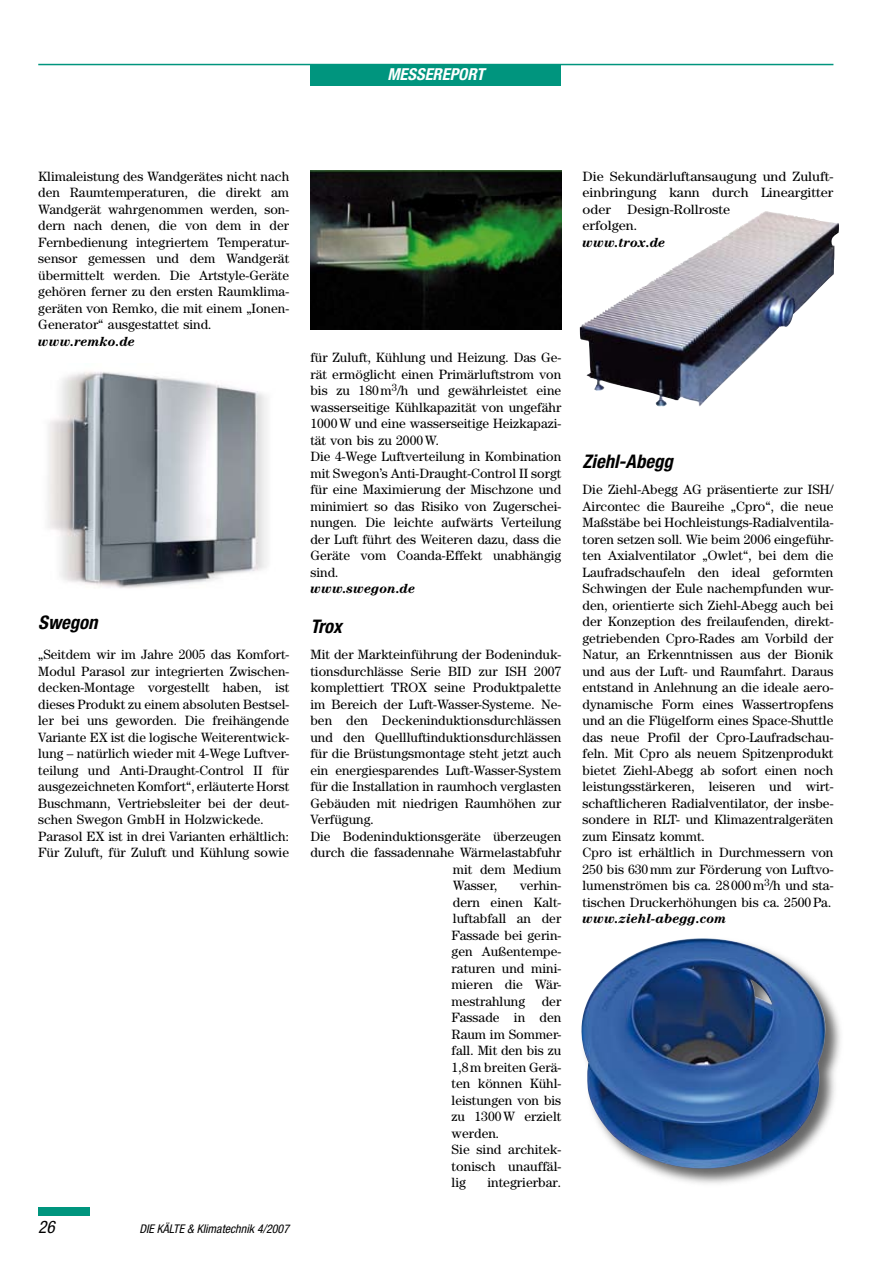
<style>
.page{position:relative;width:893px;height:1263px;background:#fff}
.page>*{position:absolute;margin:0;border:0;box-sizing:border-box;transform-origin:0 0}
.t1{font:italic 700 condensed 18.75px "Helvetica Neue LT Std";color:#000}
.t2{font:italic condensed 17.25px "Helvetica Neue LT Std";color:#000}
.t3{font:italic 700 condensed 16.5px "Helvetica Neue LT Std";color:#fff}
.t4{font:13.5px/16.5px "Century Std";color:#000}
.t5{font:13.5px/16.5px "Century Std";color:#000;scale:1.05 1}
.t6{font:italic 700 13.5px "Century Std";color:#000}
.t7{font:italic condensed 12px "Helvetica Neue LT Std";color:#000}
</style>
<div class="page">
<img style="left:48px;top:372px;width:219px;height:217px">
<div style="left:578px;top:935px;width:267px;height:253px;background:#000;opacity:.6"></div>
<img style="left:578px;top:938px;width:251px;height:230px">
<img style="left:310px;top:170px;width:251px;height:159px">
<img style="left:579px;top:211px;width:260px;height:195px">
<div style="left:38px;top:1208px;width:51px;height:8px;background:#00957e"></div>
<div style="left:310px;top:65px;width:251px;height:20px;background:#00957e"></div>
<hr style="left:38px;top:64px;width:795px;height:1px;background:#00957e">
<p class="t3" style="left:387px;top:64px;width:98px">messereport</p>
<p class="t4" style="left:38px;top:168px;width:252px;text-align:justify">Klimaleistung des Wandgerätes nicht nach den Raumtemperaturen, die direkt am Wandgerät wahrgenommen werden, son&shy;dern nach denen, die von dem in der Fernbedienung integriertem Temperatur&shy;sensor gemessen und dem Wandgerät übermittelt werden. Die Artstyle-Geräte gehören ferner zu den ersten Raumklima&shy;geräten von Remko, die mit einem „Ionen-Generator“ ausgestattet sind.</p>
<p class="t6" style="left:38px;top:333px;width:99px">www.remko.de</p>
<h1 class="t1" style="left:38px;top:610px;width:61px">Swegon</h1>
<p class="t4" style="left:38px;top:646px;width:252px">„Seitdem wir im Jahre 2005 das Komfort-Modul Parasol zur integrierten Zwischen&shy;decken-Montage vorgestellt haben, ist dieses Produkt zu einem absoluten Bestsel&shy;ler bei uns geworden. Die freihängende Variante EX ist die logische Weiterentwick&shy;lung – natürlich wieder mit 4-Wege Luftver&shy;teilung und Anti-Draught-Control II für ausgezeichneten Komfort“, erläuterte Horst Buschmann, Vertriebsleiter bei der deut&shy;schen Swegon GmbH in Holzwickede.<br>Parasol EX ist in drei Varianten erhältlich:<br>Für Zuluft, für Zuluft und Kühlung sowie</p>
<p class="t2" style="left:38px;top:1217px;width:18px">26</p>
<p class="t7" style="left:139px;top:1222px;width:151px">DIE KÄLTE &amp; Klimatechnik 4/2007</p>
<p class="t4" style="left:310px;top:349px;width:252px">für Zuluft, Kühlung und Heizung. Das Ge&shy;rät ermöglicht einen Primärluftstrom von bis zu 180m<sup>3</sup>/h und gewährleistet eine wasserseitige Kühlkapazität von ungefähr 1000W und eine wasserseitige Heizkapazi&shy;tät von bis zu 2000W.<br>Die 4-Wege Luftverteilung in Kombination mit Swegon’s Anti-Draught-Control II sorgt für eine Maximierung der Mischzone und minimiert so das Risiko von Zugerschei&shy;nungen. Die leichte aufwärts Verteilung der Luft führt des Weiteren dazu, dass die Geräte vom Coanda-Effekt unabhängig sind.</p>
<p class="t6" style="left:310px;top:581px;width:107px">www.swegon.de</p>
<h1 class="t1" style="left:310px;top:615px;width:33px">Trox</h1>
<p class="t4" style="left:310px;top:646px;width:252px">Mit der Markteinführung der Bodeninduk-</p>
<p class="t4" style="left:310px;top:663px;width:252px">tionsdurchlässe Serie BID zur ISH 2007</p>
<p class="t4" style="left:310px;top:679px;width:252px">komplettiert TROX seine Produktpalette</p>
<p class="t4" style="left:310px;top:696px;width:252px">im Bereich der Luft-Wasser-Systeme. Ne-</p>
<p class="t4" style="left:310px;top:712px;width:252px">ben den Deckeninduktionsdurchlässen</p>
<p class="t4" style="left:310px;top:729px;width:252px">und den Quellluftinduktionsdurchlässen</p>
<p class="t4" style="left:310px;top:745px;width:252px">für die Brüstungsmontage steht jetzt auch</p>
<p class="t4" style="left:310px;top:762px;width:252px">ein energiesparendes Luft-Wasser-System</p>
<p class="t4" style="left:310px;top:778px;width:252px">für die Installation in raumhoch verglasten</p>
<p class="t4" style="left:310px;top:795px;width:252px">Gebäuden mit niedrigen Raumhöhen zur</p>
<p class="t4" style="left:310px;top:811px;width:65px">Verfügung.</p>
<p class="t4" style="left:310px;top:828px;width:252px">Die Bodeninduktionsgeräte überzeugen</p>
<p class="t4" style="left:310px;top:844px;width:252px">durch die fassadennahe Wärmelastabfuhr</p>
<p class="t4" style="left:453px;top:861px;width:110px">mit dem Medium</p>
<p class="t4" style="left:453px;top:877px;width:46px">Wasser,</p>
<p class="t4" style="left:452px;top:877px;width:111px;text-indent:68px">verhin&shy;dern einen Kalt&shy;luftabfall an der<br>Fassade bei gerin&shy;gen Außentempe&shy;raturen und mini&shy;mieren die Wär&shy;mestrahlung der<br>Fassade in den<br>Raum im Sommer&shy;fall. Mit den bis zu<br>1,8m breiten Gerä&shy;ten können Kühl&shy;leistungen von bis zu 1300W erzielt werden.<br>Sie sind architek&shy;tonisch unauffäl&shy;lig</p>
<p class="t4" style="left:487px;top:1174px;width:75px">integrierbar.</p>
<p class="t5" style="left:583px;top:168px;width:240px">Die Sekundärluftansaugung und Zuluft&shy;ein-bringung kann durch Lineargitter oder Design-Rollroste<br>erfolgen.</p>
<p class="t6" style="left:583px;top:234px;width:85px">www.trox.de</p>
<h1 class="t1" style="left:583px;top:450px;width:92px">Ziehl-Abegg</h1>
<p class="t4" style="left:583px;top:481px;width:252px">Die Ziehl-Abegg AG präsentierte zur ISH/ Aircontec die Baureihe „Cpro“, die neue Maßstäbe bei Hochleistungs-Radialventila&shy;toren setzen soll. Wie beim 2006 eingeführ&shy;ten Axialventilator „Owlet“, bei dem die Laufradschaufeln den ideal geformten Schwingen der Eule nachempfunden wur&shy;den, orientierte sich Ziehl-Abegg auch bei der Konzeption des freilaufenden, direkt&shy;getriebenden Cpro-Rades am Vorbild der Natur, an Erkenntnissen aus der Bionik und aus der Luft- und Raumfahrt. Daraus entstand in Anlehnung an die ideale aero&shy;dynamische Form eines Wassertropfens und an die Flügelform eines Space-Shuttle das neue Profil der Cpro-Laufradschau&shy;feln. Mit Cpro als neuem Spitzenprodukt bietet Ziehl-Abegg ab sofort einen noch leistungsstärkeren, leiseren und wirt&shy;schaftlicheren Radialventilator, der insbe&shy;sondere in RLT- und Klimazentralgeräten zum Einsatz kommt.<br>Cpro ist erhältlich in Durchmessern von 250 bis 630mm zur Förderung von Luftvo&shy;lumenströmen bis ca. 28 000m<sup>3</sup>/h und sta&shy;tischen Druckerhöhungen bis ca. 2500Pa.</p>
<p class="t6" style="left:583px;top:911px;width:146px">www.ziehl-abegg.com</p>
</div>
